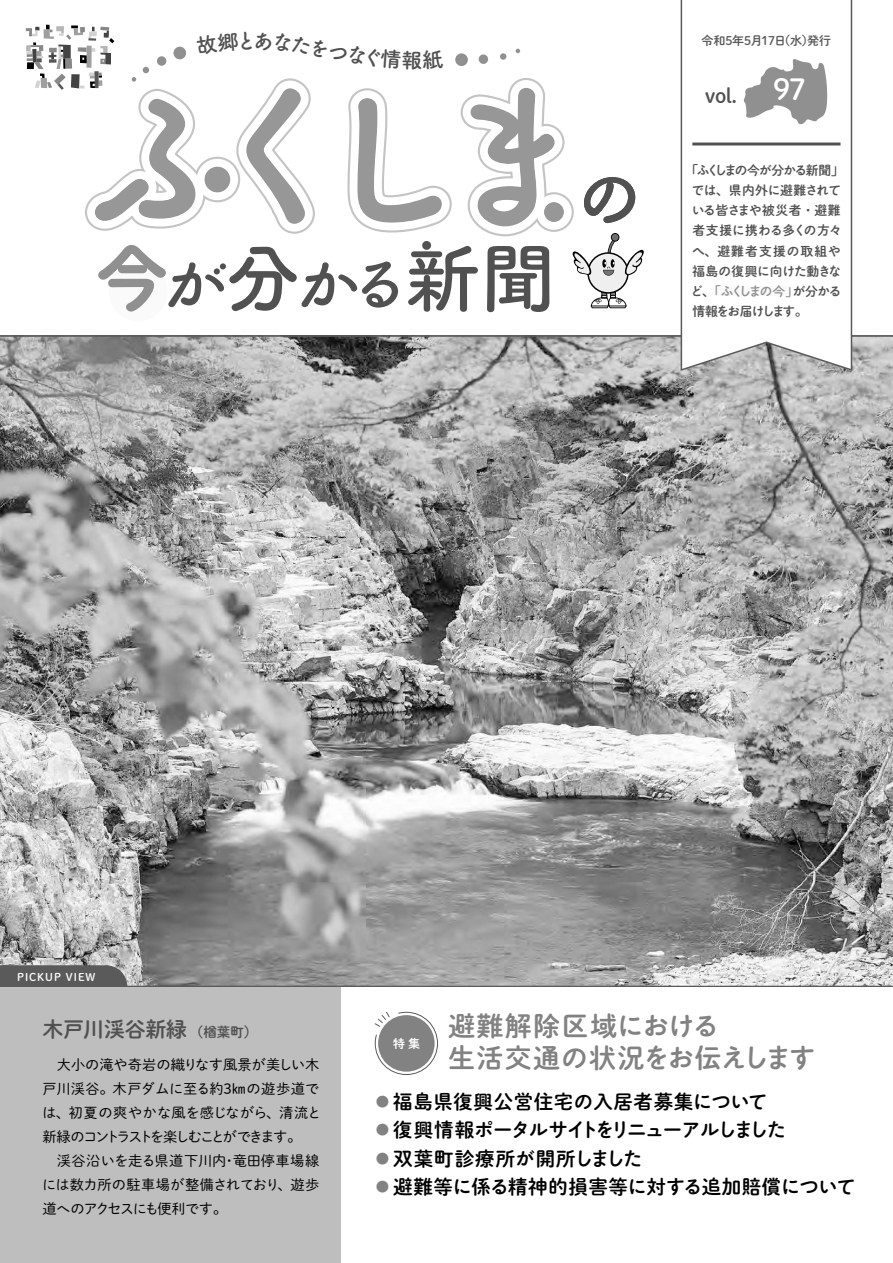
<style>
.page{position:relative;width:893px;height:1263px;background:#fff}
.page>*{position:absolute;margin:0;border:0;box-sizing:border-box;transform-origin:0 0}
.t1{font:700 70.05px "Tsuku B Rd Gothic";color:#515151}
.t2{font:27px/31.5px "Shuei M Go Std B";letter-spacing:.05em;color:#828282}
.t3{font:21px "Shuei M Go Std B";letter-spacing:-.02em;color:#515151}
.t4{font:20.25px "Shuei M Go Std B";color:#515151}
.t5{font:19.5px "Shuei M Go Std B";letter-spacing:.03em;color:#000}
.t6{font:500 19.5px "Maru Anti Std";letter-spacing:-.095em;color:#000}
.t7{font:19.5px "Shuei M Go Std B";letter-spacing:.05em;color:#000}
.t8{font:14.25px/24px "Shuei M Go Std L";letter-spacing:-.015em;color:#000}
.t9{font:12.75px/20.2px "Shuei M Go Std B";letter-spacing:.06em;color:#515151}
.t10{font:500 12.75px/20.2px "Maru Anti Std";letter-spacing:-.165em;color:#515151;text-align:center}
.t11{font:500 12.75px/20.2px "Maru Anti Std";letter-spacing:-.195em;color:#515151}
.t12{font:12px "Shuei M Go Std B";letter-spacing:-.01em;color:#5a5a5a}
.t13{font:12px "Shuei M Go Std B";color:#fff}
.t14{font:10.5px "Shuei M Go Std B";letter-spacing:.1em;color:#fff}
.s1{font-size:28.95px;color:#fff}
.s2{font-family:"Shuei M Go Std B";font-weight:400}
.s3{font-family:"Maru Anti Std";font-weight:500}
.s4{font-family:"Shuei M Go Std B";font-weight:400;color:#919191}
.s5{color:#919191}
.s6{font-size:13.5px}
.s7{font-family:"UD Shin Go NT Pr 6 N";font-weight:500;color:#828282}
.s8{font-family:"UD Shin Go NT Pr 6 N";color:#828282}
</style>
<div class="page">
<div style="left:0;top:986px;width:340px;height:277px;background:#bebebe"></div>
<img style="left:0;top:337px;width:893px;height:649px">
<hr style="left:0;top:986px;width:893px;height:1px;background:#5a5a5a">
<hr style="left:0;top:336px;width:893px;height:1px;background:#5a5a5a">
<svg style="left:374px;top:1011px;width:64px;height:64px"></svg>
<svg style="left:0;top:965px;width:127px;height:21px;background:#5e5e5e"></svg>
<svg style="left:680px;top:0;width:173px;height:372px"></svg>
<div style="left:715px;top:286px;width:75px;height:10px;background:#fafafa"></div>
<hr style="left:692px;top:143px;width:148px;height:2px;background:#515151">
<svg style="left:743px;top:59px;width:84px;height:65px"></svg>
<div style="left:109px;top:262px;width:59px;height:59px;background:#fafafa;border-radius:50%"></div>
<svg style="left:26px;top:25px;width:618px;height:287px"></svg>
<h1 class="t1" style="left:574px;top:142px;width:72px">の</h1>
<p class="t12" style="left:701px;top:31px;width:131px">令和5年5月17日(水)発行</p>
<h3 class="t4" style="left:705px;top:80px;width:103px">vol. <span class="s1">97</span></h3>
<p class="t10" style="left:686px;top:158px;width:159px"><span class="s2">「</span>ふくしまの<span class="s2">今</span>が<span class="s2">分</span>かる<span class="s2">新聞」</span>では<span class="s2">、県内外</span>に<span class="s2">避難</span>されて</p>
<p class="t9" style="left:692px;top:200px;width:152px"><span class="s3">いる</span>皆<span class="s3">さまや</span>被災者・避難者支援<span class="s3">に</span>携<span class="s3">わる</span>多<span class="s3">くの</span>方々<span class="s3">へ</span>、避難者支援<span class="s3">の</span>取組<span class="s3">や</span>福島<span class="s3">の</span>復興<span class="s3">に</span>向<span class="s3">けた</span>動<span class="s3">きな</span></p>
<p class="t11" style="left:691px;top:280px;width:152px">ど<span class="s2">、</span><span class="s4">「</span><span class="s5">ふくしまの</span><span class="s4">今」</span>が<span class="s2">分</span>かる<span class="s2">情報</span>をお<span class="s2">届</span>けします<span class="s2">。</span></p>
<p class="t14" style="left:17px;top:969px;width:80px">PICKUP VIEW</p>
<h3 class="t3" style="left:42px;top:1013px;width:216px">木戸川渓谷新緑 <span class="s6">（楢葉町）</span></h3>
<p class="t8" style="left:42px;top:1052px;width:281px">　大小の滝や奇岩の織りなす風景が美しい木戸川渓谷。木戸ダムに至る約3㎞の遊歩道では、初夏の爽やかな風を感じながら、清流と新緑のコントラストを楽しむことができます。<br>　渓谷沿いを走る県道下川内･竜田停車場線には数カ所の駐車場が整備されており、遊歩道へのアクセスにも便利です。</p>
<p class="t13" style="left:393px;top:1034px;width:29px">特 集</p>
<h2 class="t2" style="left:448px;top:1009px;width:369px">避難解除区域<span class="s3">における<br></span>生活交通<span class="s3">の</span>状況<span class="s3">をお</span>伝<span class="s3">えします</span></h2>
<h3 class="t5" style="left:373px;top:1087px;width:396px"><span class="s7">●</span>福島県復興公営住宅<span class="s3">の</span>入居者募集<span class="s3">について</span></h3>
<h3 class="t6" style="left:373px;top:1115px;width:415px"><span class="s8">●</span><span class="s2">復興情報</span>ポータルサイトをリニューアルしました</h3>
<h3 class="t7" style="left:373px;top:1144px;width:271px"><span class="s7">●</span>双葉町診療所<span class="s3">が</span>開所<span class="s3">しました</span></h3>
<h3 class="t5" style="left:373px;top:1172px;width:485px"><span class="s7">●</span>避難等<span class="s3">に</span>係<span class="s3">る</span>精神的損害等<span class="s3">に</span>対<span class="s3">する</span>追加賠償<span class="s3">について</span></h3>
</div>
